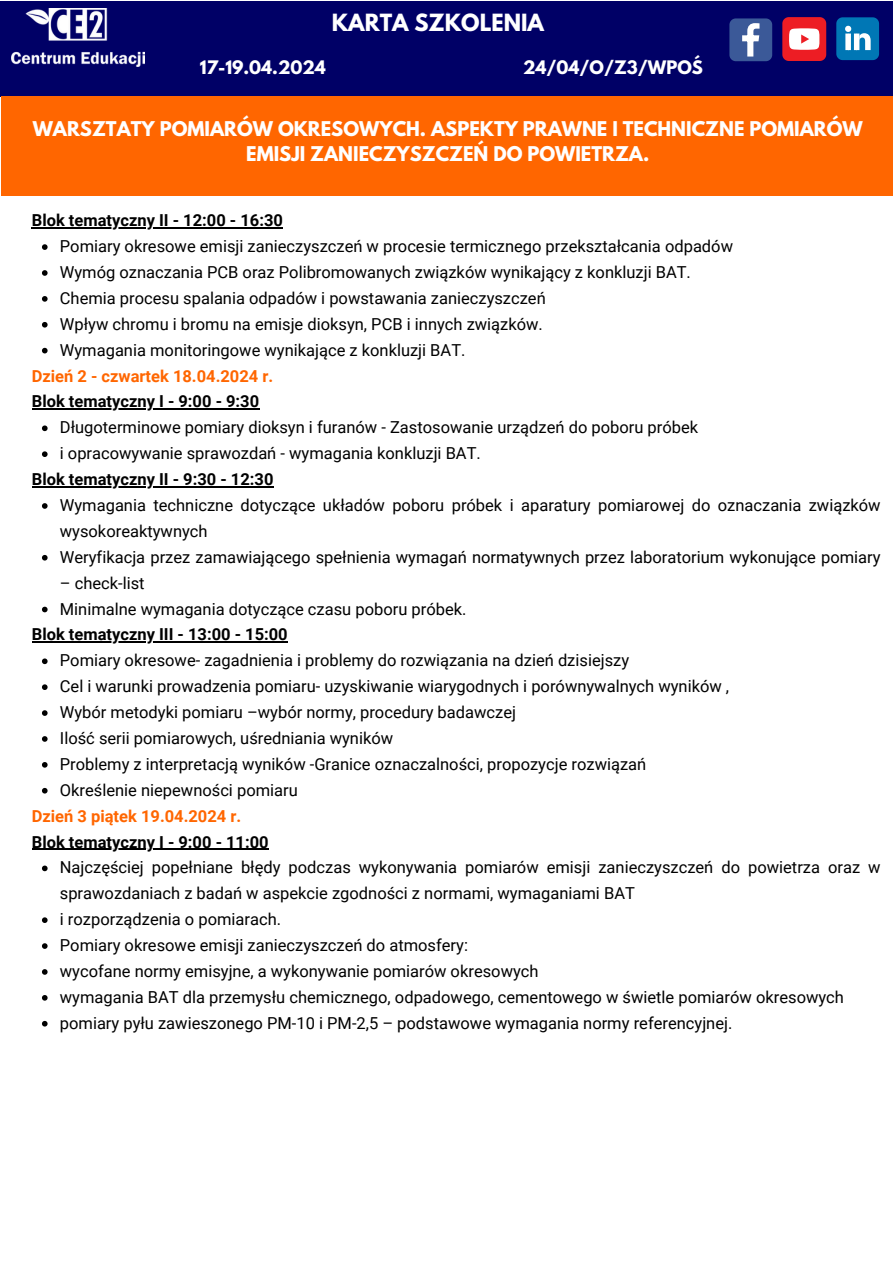
<style>
.page{position:relative;width:893px;height:1264px;background:#fff}
.page>*{position:absolute;margin:0;border:0;box-sizing:border-box;transform-origin:0 0}
.t1{font:700 21px "League Spartan";color:#fff}
.t2{font:700 18px/24.8px "League Spartan";color:#fff;text-align:center}
.t3{font:16.5px/25.8px "Roboto";color:#000}
.t4{font:700 16.5px "Roboto";color:#000}
.t5{font:700 16.5px "Roboto";color:#f60}
.t6{font:700 16.5px "League Spartan";color:#fff}
.s1{font-weight:700}
</style>
<div class="page">
<div style="left:0;top:1px;width:892px;height:96px;background:#006"></div>
<img style="left:12px;top:9px;width:133px;height:57px">
<div style="left:1px;top:97px;width:891px;height:99px;background:#f60"></div>
<svg style="left:729px;top:18px;width:43px;height:43px;background:#576fa6"></svg>
<svg style="left:782px;top:17px;width:44px;height:44px;background:#eb5f67"></svg>
<svg style="left:836px;top:17px;width:43px;height:43px;background:#2c8abf"></svg>
<hr style="left:32px;top:227px;width:251px;height:1px;background:#000">
<svg style="left:42px;top:244px;width:6px;height:6px"></svg>
<svg style="left:42px;top:270px;width:6px;height:6px"></svg>
<svg style="left:42px;top:296px;width:6px;height:6px"></svg>
<svg style="left:42px;top:322px;width:6px;height:5px"></svg>
<svg style="left:42px;top:348px;width:6px;height:5px"></svg>
<hr style="left:32px;top:408px;width:227px;height:2px;background:#000">
<svg style="left:42px;top:425px;width:6px;height:6px"></svg>
<svg style="left:42px;top:451px;width:6px;height:6px"></svg>
<hr style="left:32px;top:486px;width:241px;height:1px;background:#000">
<svg style="left:42px;top:503px;width:6px;height:6px"></svg>
<svg style="left:42px;top:555px;width:6px;height:5px"></svg>
<svg style="left:42px;top:606px;width:6px;height:6px"></svg>
<hr style="left:32px;top:641px;width:256px;height:1px;background:#000">
<svg style="left:42px;top:658px;width:6px;height:6px"></svg>
<svg style="left:42px;top:684px;width:6px;height:6px"></svg>
<svg style="left:42px;top:710px;width:6px;height:6px"></svg>
<svg style="left:42px;top:736px;width:6px;height:5px"></svg>
<svg style="left:42px;top:762px;width:6px;height:5px"></svg>
<svg style="left:42px;top:788px;width:6px;height:5px"></svg>
<hr style="left:32px;top:848px;width:237px;height:1px;background:#000">
<svg style="left:42px;top:865px;width:6px;height:6px"></svg>
<svg style="left:42px;top:917px;width:6px;height:6px"></svg>
<svg style="left:42px;top:943px;width:6px;height:5px"></svg>
<svg style="left:42px;top:969px;width:6px;height:5px"></svg>
<svg style="left:42px;top:995px;width:6px;height:5px"></svg>
<svg style="left:42px;top:1020px;width:6px;height:6px"></svg>
<h1 class="t1" style="left:332px;top:12px;width:214px">KARTA SZKOLENIA</h1>
<p class="t6" style="left:200px;top:59px;width:127px">17-19.04.2024</p>
<h2 class="t6" style="left:523px;top:59px;width:181px">24/04/O/Z3/WPOŚ</h2>
<p class="t2" style="left:33px;top:119px;width:831px">WARSZTATY POMIARÓW OKRESOWYCH. ASPEKTY PRAWNE I TECHNICZNE POMIARÓW<br>EMISJI ZANIECZYSZCZEŃ DO POWIETRZA.</p>
<h2 class="t4" style="left:32px;top:211px;width:252px">Blok tematyczny II - 12:00 - 16:30</h2>
<p class="t3" style="left:60px;top:234px;width:674px">Pomiary okresowe emisji zanieczyszczeń w procesie termicznego przekształcania odpadów</p>
<p class="t3" style="left:60px;top:259px;width:632px">Wymóg oznaczania PCB oraz Polibromowanych związków wynikający z konkluzji BAT.</p>
<h2 class="t3" style="left:60px;top:285px;width:487px">Chemia procesu spalania odpadów i powstawania zanieczyszczeń</h2>
<h3 class="t3" style="left:60px;top:311px;width:484px">Wpływ chromu i bromu na emisje dioksyn, PCB i innych związków.</h3>
<p class="t3" style="left:60px;top:337px;width:407px">Wymagania monitoringowe wynikające z konkluzji BAT.</p>
<p class="t5" style="left:32px;top:366px;width:243px">Dzień 2 - czwartek 18.04.2024 r.</p>
<p class="t3" style="left:60px;top:389px;width:639px;text-indent:-28px"><span class="s1">Blok tematyczny I - 9:00 - 9:30<br></span>Długoterminowe pomiary dioksyn i furanów - Zastosowanie urządzeń do poboru próbek</p>
<p class="t3" style="left:60px;top:441px;width:422px">i opracowywanie sprawozdań - wymagania konkluzji BAT.</p>
<p class="t4" style="left:32px;top:470px;width:243px">Blok tematyczny II - 9:30 - 12:30</p>
<h3 class="t3" style="left:60px;top:492px;width:822px">Wymagania techniczne dotyczące układów poboru próbek i aparatury pomiarowej do oznaczania związków wysokoreaktywnych</h3>
<p class="t3" style="left:60px;top:544px;width:822px">Weryfikacja przez zamawiającego spełnienia wymagań normatywnych przez laboratorium wykonujące pomiary</p>
<p class="t3" style="left:60px;top:570px;width:86px">– check-list</p>
<p class="t3" style="left:60px;top:596px;width:408px">Minimalne wymagania dotyczące czasu poboru próbek.</p>
<h3 class="t4" style="left:32px;top:625px;width:257px">Blok tematyczny III - 13:00 - 15:00</h3>
<p class="t3" style="left:60px;top:648px;width:570px">Pomiary okresowe- zagadnienia i problemy do rozwiązania na dzień dzisiejszy</p>
<p class="t3" style="left:60px;top:673px;width:670px">Cel i warunki prowadzenia pomiaru- uzyskiwanie wiarygodnych i porównywalnych wyników ,</p>
<p class="t3" style="left:60px;top:699px;width:457px">Wybór metodyki pomiaru –wybór normy, procedury badawczej</p>
<h3 class="t3" style="left:60px;top:725px;width:335px">Ilość serii pomiarowych, uśredniania wyników</h3>
<p class="t3" style="left:60px;top:751px;width:588px">Problemy z interpretacją wyników -Granice oznaczalności, propozycje rozwiązań</p>
<p class="t3" style="left:60px;top:777px;width:239px">Określenie niepewności pomiaru</p>
<p class="t5" style="left:32px;top:806px;width:211px">Dzień 3 piątek 19.04.2024 r.</p>
<p class="t3" style="left:60px;top:829px;width:822px;text-indent:-28px"><span class="s1">Blok tematyczny I - 9:00 - 11:00<br></span>Najczęściej popełniane błędy podczas wykonywania pomiarów emisji zanieczyszczeń do powietrza oraz w</p>
<p class="t3" style="left:60px;top:880px;width:576px">sprawozdaniach z badań w aspekcie zgodności z normami, wymaganiami BAT i rozporządzenia o pomiarach.</p>
<p class="t3" style="left:60px;top:932px;width:409px">Pomiary okresowe emisji zanieczyszczeń do atmosfery:</p>
<h3 class="t3" style="left:60px;top:958px;width:480px">wycofane normy emisyjne, a wykonywanie pomiarów okresowych</h3>
<p class="t3" style="left:60px;top:984px;width:785px">wymagania BAT dla przemysłu chemicznego, odpadowego, cementowego w świetle pomiarów okresowych</p>
<p class="t3" style="left:60px;top:1010px;width:674px">pomiary pyłu zawieszonego PM-10 i PM-2,5 – podstawowe wymagania normy referencyjnej.</p>
</div>
